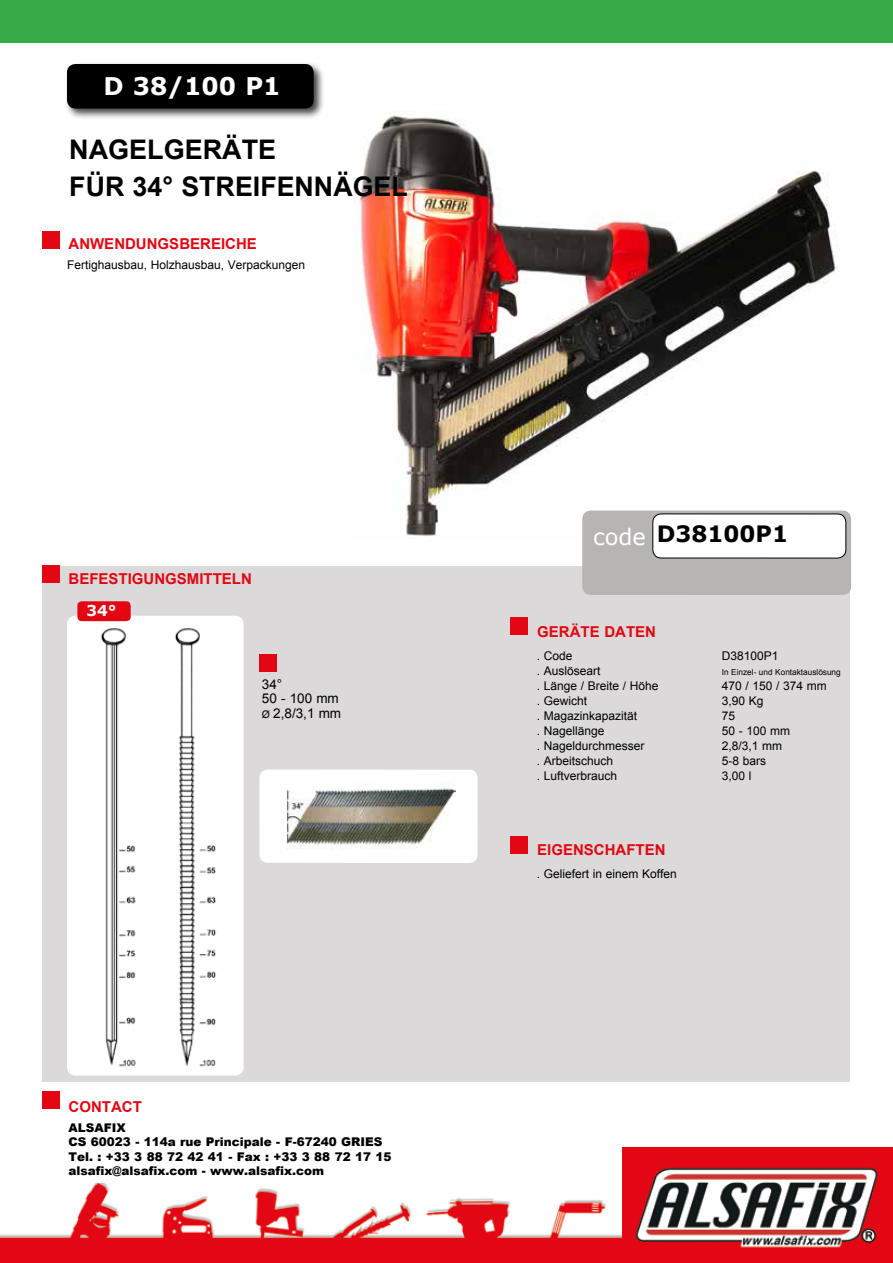
<style>
.page{position:relative;width:893px;height:1263px;background:#fff}
.page>*{position:absolute;margin:0;border:0;box-sizing:border-box;transform-origin:0 0}
.t1{font:700 27px/37.3px "Arial";color:#000}
.t2{font:700 24.3px "Verdana";color:#fff}
.t3{font:700 22.5px "Verdana";color:#000}
.t4{font:22.5px "Verdana";color:#fff}
.t5{font:700 15px "Arial";color:#e30613}
.t6{font:700 15px "Verdana";color:#fff}
.t7{font:13.5px/13.5px "Arial";color:#000}
.t8{font:12px "Arial";color:#000}
.t9{font:900 12px/14.4px "Arial";color:#000}
.t10{font:8.25px "Arial";color:#000}
.s1{font-size:10.5px}
</style>
<div class="page">
<img style="left:359px;top:113px;width:479px;height:423px">
<div style="left:43px;top:566px;width:807px;height:515px;background:#dbd9d9"></div>
<div style="left:67px;top:616px;width:177px;height:459px;background:#fff;border-radius:9px"></div>
<img style="left:100px;top:628px;width:116px;height:439px">
<div style="left:0;top:0;width:893px;height:43px;background:#37ab47"></div>
<img style="left:0;top:1183px;width:622px;height:80px">
<div style="left:622px;top:1148px;width:271px;height:115px;background:#e30613"></div>
<img style="left:635px;top:1167px;width:243px;height:81px">
<div style="left:64px;top:61px;width:261px;height:59px;background:#000;opacity:.75"></div>
<div style="left:67px;top:64px;width:247px;height:45px;background:#000;border-radius:9px"></div>
<div style="left:77px;top:601px;width:54px;height:20px;background:#e30613;border-radius:4px"></div>
<div style="left:259px;top:769px;width:219px;height:94px;background:#fff;border-radius:9px"></div>
<div style="left:582px;top:510px;width:269px;height:85px;background:#b7b4b4;border-radius:9px"></div>
<div style="left:653px;top:514px;width:193px;height:44px;background:#fff;border-radius:9px"></div>
<div style="left:652px;top:513px;width:194px;height:45px;border:1px solid #000;border-radius:9px"></div>
<img style="left:287px;top:783px;width:169px;height:66px">
<div style="left:43px;top:232px;width:17px;height:17px;background:#e30613"></div>
<div style="left:259px;top:654px;width:17px;height:17px;background:#e30613"></div>
<div style="left:510px;top:618px;width:17px;height:17px;background:#e30613"></div>
<div style="left:43px;top:565px;width:17px;height:17px;background:#e30613"></div>
<div style="left:510px;top:837px;width:17px;height:17px;background:#e30613"></div>
<div style="left:43px;top:1092px;width:17px;height:17px;background:#e30613"></div>
<h2 class="t2" style="left:104px;top:68px;width:178px">D 38/100 P1</h2>
<h1 class="t1" style="left:69px;top:131px;width:340px">NAGELGERÄTE<br>FÜR 34° STREIFENNÄGEL</h1>
<p class="t5" style="left:69px;top:234px;width:190px">ANWENDUNGSBEREICHE</p>
<p class="t8" style="left:67px;top:257px;width:240px">Fertighausbau, Holzhausbau, Verpackungen</p>
<p class="t5" style="left:69px;top:569px;width:185px">BEFESTIGUNGSMITTELN</p>
<p class="t6" style="left:86px;top:600px;width:32px">34°</p>
<p class="t7" style="left:262px;top:678px;width:78px">34°<br>50 - 100 mm</p>
<p class="t7" style="left:262px;top:706px;width:81px"><span class="s1">Ø</span> 2,8/3,1 mm</p>
<p class="t5" style="left:69px;top:1097px;width:75px">CONTACT</p>
<p class="t9" style="left:69px;top:1120px;width:325px">ALSAFIX<br>CS 60023 - 114a rue Principale - F-67240 GRIES Tel. : +33 3 88 72 42 41 - Fax : +33 3 88 72 17 15 alsafix@alsafix.com - www.alsafix.com</p>
<h3 class="t4" style="left:593px;top:521px;width:54px">code</h3>
<h3 class="t3" style="left:657px;top:518px;width:133px">D38100P1</h3>
<p class="t5" style="left:537px;top:622px;width:120px">GERÄTE DATEN</p>
<p class="t8" style="left:537px;top:648px;width:37px">. Code</p>
<p class="t8" style="left:722px;top:648px;width:58px">D38100P1</p>
<p class="t8" style="left:537px;top:663px;width:65px">. Auslöseart</p>
<p class="t10" style="left:722px;top:667px;width:121px">In Einzel- und Kontaktauslösung</p>
<p class="t8" style="left:537px;top:678px;width:123px">. Länge / Breite / Höhe</p>
<p class="t8" style="left:722px;top:678px;width:107px">470 / 150 / 374 mm</p>
<p class="t8" style="left:537px;top:693px;width:52px">. Gewicht</p>
<p class="t8" style="left:722px;top:693px;width:43px">3,90 Kg</p>
<p class="t8" style="left:537px;top:708px;width:102px">. Magazinkapazität</p>
<p class="t8" style="left:722px;top:708px;width:15px">75</p>
<p class="t8" style="left:537px;top:723px;width:69px">. Nagellänge</p>
<p class="t8" style="left:722px;top:723px;width:70px">50 - 100 mm</p>
<p class="t8" style="left:537px;top:738px;width:109px">. Nageldurchmesser</p>
<p class="t8" style="left:722px;top:738px;width:62px">2,8/3,1 mm</p>
<p class="t8" style="left:537px;top:753px;width:78px">. Arbeitschuch</p>
<p class="t8" style="left:722px;top:753px;width:46px">5-8 bars</p>
<p class="t8" style="left:537px;top:768px;width:82px">. Luftverbrauch</p>
<p class="t8" style="left:722px;top:768px;width:31px">3,00 l</p>
<p class="t5" style="left:537px;top:840px;width:130px">EIGENSCHAFTEN</p>
<p class="t8" style="left:537px;top:866px;width:142px">. Geliefert in einem Koffen</p>
</div>
